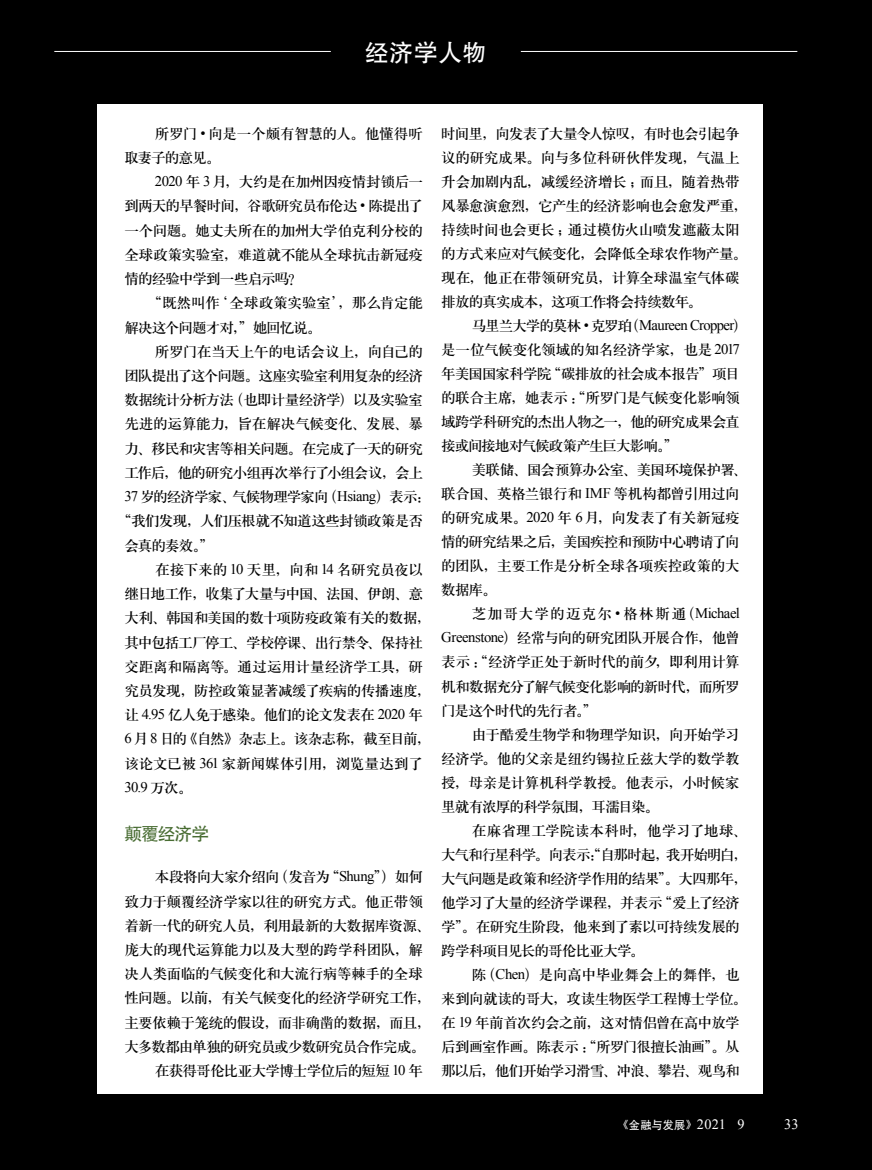
<style>
.page{position:relative;width:872px;height:1170px;background:#fff}
.page>*{position:absolute;margin:0;border:0;box-sizing:border-box;transform-origin:0 0}
.t1{font:24px "FZHTJW GB1 0";letter-spacing:.02em;color:#fff}
.t2{font:17.7px "FZHTJW GB1 0";letter-spacing:-.055em;color:#486c32}
.t3{font:14.7px/24px "H Ya 3 gj";letter-spacing:-.055em;color:#000}
.t4{font:14.7px/24.2px "H Ya 3 gj";letter-spacing:-.035em;color:#000}
.t5{font:14.7px "H Ya 3 gj";letter-spacing:-.075em;color:#000}
.t6{font:14.7px "H Ya 3 gj";letter-spacing:-.025em;color:#000}
.t7{font:14.7px "H Ya 3 gj";letter-spacing:-.03em;color:#000}
.t8{font:14.7px "Times New Roman";letter-spacing:-.045em;color:#000}
.t9{font:14.7px "H Ya 3 gj";letter-spacing:-.08em;color:#000}
.t10{font:14.7px "H Ya 3 gj";letter-spacing:-.085em;color:#000}
.t11{font:14.7px "H Ya 3 gj";letter-spacing:-.02em;color:#000}
.t12{font:14.7px "H Ya 3 gj";letter-spacing:-.015em;color:#000}
.t13{font:14.55px "Times New Roman";color:#fff}
.t14{font:11.55px "FZHTJW GB1 0";color:#fff}
.s1{font-family:"Times New Roman"}
.s2{font-family:"H Ya 3 gj"}
.s3{font-size:10.05px}
.s4{font-family:"Times New Roman";font-size:14.25px}
</style>
<div class="page">
<div style="left:0;top:0;width:872px;height:391px;background:#000"></div>
<div style="left:0;top:391px;width:872px;height:778px;background:#000"></div>
<div style="left:98px;top:104px;width:664px;height:989px;background:#fff"></div>
<hr style="left:54px;top:51px;width:277px;height:1px;background:#fff">
<hr style="left:521px;top:51px;width:276px;height:1px;background:#fff">
<h1 class="t1" style="left:365px;top:39px;width:123px">经济学人物</h1>
<p class="t4" style="left:124px;top:121px;width:300px;text-indent:31px">所罗门 <span class="s1">•</span> 向是一个颇有智慧的人。他懂得听取妻子的意见。</p>
<p class="t3" style="left:124px;top:170px;width:300px;text-align:justify;text-indent:31px"><span class="s1">2020</span> 年 <span class="s1">3</span>月，大约是在加州因疫情封锁后一到两天的早餐时间，谷歌研究员布伦达 <span class="s1">•</span> 陈提出了一个问题。她丈夫所在的加州大学伯克利分校的全球政策实验室，难道就不能从全球抗击新冠疫情的经验中学到一些启示吗？</p>
<p class="t3" style="left:124px;top:291px;width:300px;text-indent:23px">“既然叫作‘全球政策实验室’，那么肯定能解决这个问题才对，”她回忆说。</p>
<p class="t4" style="left:155px;top:339px;width:270px">所罗门在当天上午的电话会议上，向自己的</p>
<p class="t9" style="left:124px;top:368px;width:300px">团队提出了这个问题。这座实验室利用复杂的经济</p>
<p class="t3" style="left:124px;top:388px;width:300px">数据统计分析方法（也即计量经济学）以及实验室</p>
<p class="t6" style="left:124px;top:416px;width:300px">先进的运算能力，旨在解决气候变化、发展、暴</p>
<p class="t3" style="left:124px;top:436px;width:300px">力、移民和灾害等相关问题。在完成了一天的研究</p>
<p class="t3" style="left:124px;top:460px;width:300px">工作后，他的研究小组再次举行了小组会议，会上</p>
<p class="t3" style="left:124px;top:484px;width:308px"><span class="s1">37</span> 岁的经济学家、气候物理学家向（<span class="s1">Hsiang</span>）表示：</p>
<p class="t3" style="left:117px;top:509px;width:308px">“我们发现，人们压根就不知道这些封锁政策是否</p>
<p class="t3" style="left:124px;top:533px;width:91px">会真的奏效。”</p>
<p class="t12" style="left:155px;top:562px;width:270px">在接下来的 <span class="s1">10</span> 天里，向和 <span class="s1">14</span> 名研究员夜以</p>
<p class="t10" style="left:124px;top:586px;width:300px">继日地工作，收集了大量与中国、法国、伊朗、意</p>
<p class="t3" style="left:124px;top:606px;width:308px">大利、韩国和美国的数十项防疫政策有关的数据，</p>
<p class="t5" style="left:124px;top:634px;width:300px">其中包括工厂停工、学校停课、出行禁令、保持社</p>
<p class="t6" style="left:124px;top:659px;width:300px">交距离和隔离等。通过运用计量经济学工具，研</p>
<p class="t3" style="left:124px;top:678px;width:308px">究员发现，防控政策显著减缓了疾病的传播速度，</p>
<p class="t3" style="left:124px;top:702px;width:300px">让 <span class="s1">4.95</span> 亿人免于感染。他们的论文发表在 <span class="s1">2020</span> 年</p>
<p class="t3" style="left:124px;top:727px;width:308px"><span class="s1">6</span> 月 <span class="s1">8</span> 日的《自然》杂志上。该杂志称，截至目前，</p>
<p class="t11" style="left:124px;top:755px;width:300px">该论文已被 <span class="s1">361</span> 家新闻媒体引用，浏览量达到了</p>
<p class="t8" style="left:124px;top:777px;width:70px">30.9 <span class="s2">万次。</span></p>
<p class="t2" style="left:124px;top:824px;width:86px">颠覆经济学</p>
<p class="t3" style="left:155px;top:864px;width:270px">本段将向大家介绍向（发音为“<span class="s1">Shung</span>”）如何</p>
<p class="t7" style="left:124px;top:893px;width:300px">致力于颠覆经济学家以往的研究方式。他正带领</p>
<p class="t3" style="left:124px;top:913px;width:308px">着新一代的研究人员，利用最新的大数据库资源、</p>
<p class="t7" style="left:124px;top:942px;width:300px">庞大的现代运算能力以及大型的跨学科团队，解</p>
<p class="t4" style="left:124px;top:961px;width:300px">决人类面临的气候变化和大流行病等棘手的全球</p>
<p class="t3" style="left:124px;top:985px;width:308px">性问题。以前，有关气候变化的经济学研究工作，</p>
<p class="t3" style="left:124px;top:1010px;width:308px">主要依赖于笼统的假设，而非确凿的数据，而且，</p>
<p class="t5" style="left:124px;top:1039px;width:302px">大多数都由单独的研究员或少数研究员合作完成。</p>
<p class="t3" style="left:155px;top:1058px;width:270px">在获得哥伦比亚大学博士学位后的短短 <span class="s1">10</span> 年</p>
<p class="t3" style="left:441px;top:121px;width:308px">时间里，向发表了大量令人惊叹，有时也会引起争议的研究成果。向与多位科研伙伴发现，气温上升会加剧内乱，减缓经济增长；而且，随着热带风暴愈演愈烈，它产生的经济影响也会愈发严重，持续时间也会更长；通过模仿火山喷发遮蔽太阳的方式来应对气候变化，会降低全球农作物产量。现在，他正在带领研究员，计算全球温室气体碳排放的真实成本，这项工作将会持续数年。</p>
<p class="t8" style="left:472px;top:315px;width:277px"><span class="s2">马里兰大学的莫林</span> • <span class="s2">克罗珀（</span>Maureen Cropper<span class="s2">）</span></p>
<p class="t3" style="left:441px;top:337px;width:300px;text-align:justify">是一位气候变化领域的知名经济学家，也是 <span class="s1">2017</span>年美国国家科学院“碳排放的社会成本报告”项目的联合主席，她表示：“所罗门是气候变化影响领域跨学科研究的杰出人物之一，他的研究成果会直接或间接地对气候政策产生巨大影响。”</p>
<p class="t3" style="left:441px;top:458px;width:308px;text-indent:31px">美联储、国会预算办公室、美国环境保护署、联合国、英格兰银行和 <span class="s1">IMF</span> 等机构都曾引用过向的研究成果。<span class="s1">2020</span> 年 <span class="s1">6</span>月，向发表了有关新冠疫情的研究结果之后，美国疾控和预防中心聘请了向的团队，主要工作是分析全球各项疾控政策的大数据库。</p>
<p class="t3" style="left:441px;top:602px;width:300px;text-align:justify;text-indent:31px">芝加哥大学的迈克尔 <span class="s1">•</span> 格林斯通（<span class="s1">Michael Greenstone</span>）经常与向的研究团队开展合作，他曾表示：“经济学正处于新时代的前夕，即利用计算机和数据充分了解气候变化影响的新时代，而所罗门是这个时代的先行者。”</p>
<p class="t3" style="left:441px;top:722px;width:300px;text-align:justify;text-indent:31px">由于酷爱生物学和物理学知识，向开始学习经济学。他的父亲是纽约锡拉丘兹大学的数学教授，母亲是计算机科学教授。他表示，小时候家里就有浓厚的科学氛围，耳濡目染。</p>
<p class="t3" style="left:441px;top:818px;width:308px;text-indent:31px">在麻省理工学院读本科时，他学习了地球、大气和行星科学。向表示：“自那时起，我开始明白，大气问题是政策和经济学作用的结果”。大四那年，他学习了大量的经济学课程，并表示“爱上了经济学”。在研究生阶段，他来到了素以可持续发展的跨学科项目见长的哥伦比亚大学。</p>
<p class="t3" style="left:441px;top:962px;width:308px;text-indent:31px">陈（<span class="s1">Chen</span>）是向高中毕业舞会上的舞伴，也来到向就读的哥大，攻读生物医学工程博士学位。在 <span class="s1">19</span> 年前首次约会之前，这对情侣曾在高中放学后到画室作画。陈表示：“所罗门很擅长油画”。从那以后，他们开始学习滑雪、冲浪、攀岩、观鸟和</p>
<p class="t14" style="left:619px;top:1118px;width:127px"><span class="s3">《</span>金融与发展<span class="s3">》</span> <span class="s4">2021 9</span></p>
<p class="t13" style="left:784px;top:1113px;width:16px">33</p>
</div>
